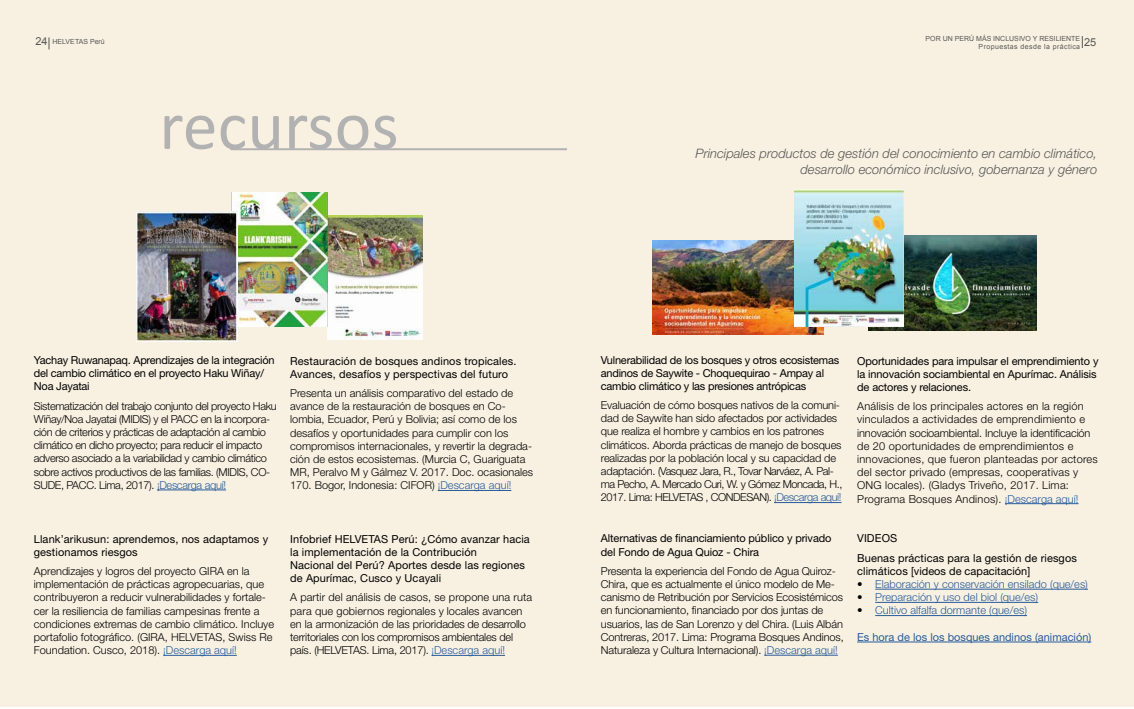
<style>
.page{position:relative;width:1134px;height:709px;background:#fff}
.page>*{position:absolute;margin:0;border:0;box-sizing:border-box;transform-origin:0 0}
.t1{font:70px "Calibri";color:#b3b2b2}
.t2{font:italic 300 13px/15.6px "Helvetica Neue LT Std";color:#575756;text-align:right}
.t3{font:300 11px/13.2px "Helvetica Neue LT Std";letter-spacing:-.01em;color:#000}
.t4{font:11px/13.2px "Helvetica Neue LT Std";letter-spacing:-.01em;color:#000}
.t5{font:300 11px/13.2px "Helvetica Neue LT Std";letter-spacing:.02em;color:#000}
.t6{font:11px/13.2px "Helvetica Neue LT Std";letter-spacing:.01em;color:#000}
.t7{font:300 11px/13.2px "Helvetica Neue LT Std";letter-spacing:-.03em;color:#000}
.t8{font:300 11px "Helvetica Neue LT Std";color:#275b9b}
.t9{font:11px "Helvetica Neue LT Std";color:#275b9b}
.t10{font:11px "Arial";color:#575756}
.t11{font:7px/8px "Arial";color:#575756;text-align:right}
.s1{font-size:11px}
.s2{color:#275b9b}
.s3{color:#000}
</style>
<div class="page">
<div style="left:0;top:0;width:1134px;height:707px;background:#f8f1e2"></div>
<hr style="left:163px;top:655px;width:74px;height:1px;background:#275b9b">
<hr style="left:157px;top:489px;width:69px;height:1px;background:#275b9b">
<hr style="left:431px;top:655px;width:74px;height:1px;background:#275b9b">
<img style="left:327px;top:215px;width:96px;height:125px">
<hr style="left:438px;top:490px;width:73px;height:1px;background:#275b9b">
<hr style="left:764px;top:655px;width:74px;height:1px;background:#275b9b">
<hr style="left:875px;top:589px;width:213px;height:1px;background:#275b9b">
<hr style="left:875px;top:602px;width:163px;height:1px;background:#275b9b">
<hr style="left:875px;top:615px;width:152px;height:1px;background:#275b9b">
<hr style="left:857px;top:641px;width:234px;height:1px;background:#275b9b">
<img style="left:653px;top:240px;width:171px;height:95px">
<img style="left:868px;top:236px;width:168px;height:95px">
<hr style="left:230px;top:148px;width:337px;height:2px;background:#b3b2b2">
<hr style="left:774px;top:502px;width:67px;height:1px;background:#275b9b">
<hr style="left:1005px;top:503px;width:73px;height:1px;background:#275b9b">
<img style="left:231px;top:193px;width:96px;height:133px">
<img style="left:136px;top:212px;width:102px;height:130px">
<img style="left:794px;top:190px;width:109px;height:136px">
<svg style="left:1082px;top:36px;width:1px;height:12px"></svg>
<svg style="left:48px;top:37px;width:1px;height:12px"></svg>
<p class="t11" style="left:926px;top:35px;width:156px">POR UN PERÚ MÁS INCLUSIVO Y RESILIENTE<br>Propuestas desde la práctica</p>
<p class="t11" style="left:36px;top:38px;width:71px"><span class="s1">24</span> HELVETAS Perú</p>
<p class="t10" style="left:1084px;top:35px;width:14px">25</p>
<h1 class="t1" style="left:159px;top:81px;width:241px">recursos</h1>
<p class="t2" style="left:695px;top:146px;width:403px">Principales productos de gestión del conocimiento en cambio climático, desarrollo económico inclusivo, gobernanza y género</p>
<p class="t4" style="left:34px;top:353px;width:242px">Yachay Ruwanapaq. Aprendizajes de la integración del cambio climático en el proyecto Haku Wiñay/<br>Noa Jayatai</p>
<p class="t7" style="left:34px;top:399px;width:244px">Sistematización del trabajo conjunto del proyecto Haku Wiñay/Noa Jayatai (MIDIS) y el PACC en la incorpora&shy;ción de criterios y prácticas de adaptación al cambio climático en dicho proyecto; para reducir el impacto adverso asociado a la variabilidad y cambio climático sobre activos productivos de las familias. (MIDIS, CO-SUDE, PACC. Lima, 2017). <span class="s2">¡Descarga aquí!</span></p>
<p class="t6" style="left:290px;top:354px;width:228px">Restauración de bosques andinos tropicales.<br>Avances, desafíos y perspectivas del futuro</p>
<p class="t3" style="left:290px;top:386px;width:244px">Presenta un análisis comparativo del estado de avance de la restauración de bosques en Co&shy;lombia, Ecuador, Perú y Bolivia; así como de los desafíos y oportunidades para cumplir con los compromisos internacionales, y revertir la degrada&shy;ción de estos ecosistemas. (Murcia C, Guariguata MR, Peralvo M y Gálmez V. 2017. Doc. ocasionales 170. Bogor, Indonesia: CIFOR) <span class="s2">¡Descarga aquí!</span></p>
<p class="t6" style="left:34px;top:532px;width:236px">Llank’arikusun: aprendemos, nos adaptamos y gestionamos riesgos</p>
<p class="t3" style="left:34px;top:564px;width:242px">Aprendizajes y logros del proyecto GIRA en la implementación de prácticas agropecuarias, que contribuyeron a reducir vulnerabilidades y fortale&shy;cer la resiliencia de familias campesinas frente a condiciones extremas de cambio climático. Incluye portafolio fotográfico. (GIRA, HELVETAS, Swiss Re Foundation. Cusco, 2018). <span class="s2">¡Descarga aquí!</span></p>
<p class="t6" style="left:290px;top:532px;width:241px">Infobrief HELVETAS Perú: ¿Cómo avanzar hacia la implementación de la Contribución<br>Nacional del Perú? Aportes desde las regiones de Apurímac, Cusco y Ucayali</p>
<p class="t3" style="left:290px;top:590px;width:244px">A partir del análisis de casos, se propone una ruta para que gobiernos regionales y locales avancen en la armonización de las prioridades de desarrollo territoriales con los compromisos ambientales del país. (HELVETAS. Lima, 2017). <span class="s2">¡Descarga aquí!</span></p>
<p class="t4" style="left:601px;top:353px;width:240px">Vulnerabilidad de los bosques y otros ecosistemas andinos de Saywite - Choquequirao - Ampay al cambio climático y las presiones antrópicas</p>
<p class="t3" style="left:601px;top:398px;width:243px">Evaluación de cómo bosques nativos de la comuni&shy;dad de Saywite han sido afectados por actividades que realiza el hombre y cambios en los patrones climáticos. Aborda prácticas de manejo de bosques realizadas por la población local y su capacidad de adaptación. (Vasquez Jara, R., Tovar Narváez, A. Pal&shy;ma Pecho, A. Mercado Curi, W. y Gómez Moncada, H., 2017. Lima: HELVETAS , CONDESAN). <span class="s2">¡Descarga aquí!</span></p>
<p class="t4" style="left:601px;top:532px;width:232px">Alternativas de financiamiento público y privado del Fondo de Agua Quioz - Chira</p>
<p class="t3" style="left:601px;top:564px;width:244px">Presenta la experiencia del Fondo de Agua Quiroz-Chira, que es actualmente el único modelo de Me&shy;canismo de Retribución por Servicios Ecosistémicos en funcionamiento, financiado por dos juntas de usuarios, las de San Lorenzo y del Chira. (Luis Albán Contreras, 2017. Lima: Programa Bosques Andinos, Naturaleza y Cultura Internacional). <span class="s2">¡Descarga aquí!</span></p>
<p class="t4" style="left:857px;top:354px;width:243px">Oportunidades para impulsar el emprendimiento y la innovación sociambiental en Apurímac. Análisis de actores y relaciones.</p>
<p class="t5" style="left:857px;top:399px;width:242px">Análisis de los principales actores en la región vinculados a actividades de emprendimiento e innovación socioambiental. Incluye la identificación de 20 oportunidades de emprendimientos e innovaciones, que fueron planteadas por actores del sector privado (empresas, cooperativas y ONG locales). (Gladys Triveño, 2017. Lima:<br>Programa Bosques Andinos). <span class="s2">¡Descarga aquí!</span></p>
<p class="t6" style="left:857px;top:529px;width:221px;line-height:19.2px">VIDEOS<br>Buenas prácticas para la gestión de riesgos</p>
<p class="t4" style="left:857px;top:564px;width:175px">climáticos [videos de capacitación]</p>
<p class="t8" style="left:857px;top:577px;width:232px"><span class="s3">•</span> Elaboración y conservación ensilado (que/es)</p>
<p class="t8" style="left:857px;top:590px;width:183px"><span class="s3">•</span> Preparación y uso del biol (que/es)</p>
<p class="t8" style="left:857px;top:604px;width:171px"><span class="s3">•</span> Cultivo alfalfa dormante (que/es)</p>
<p class="t9" style="left:857px;top:630px;width:236px">Es hora de los los bosques andinos (animación)</p>
</div>
